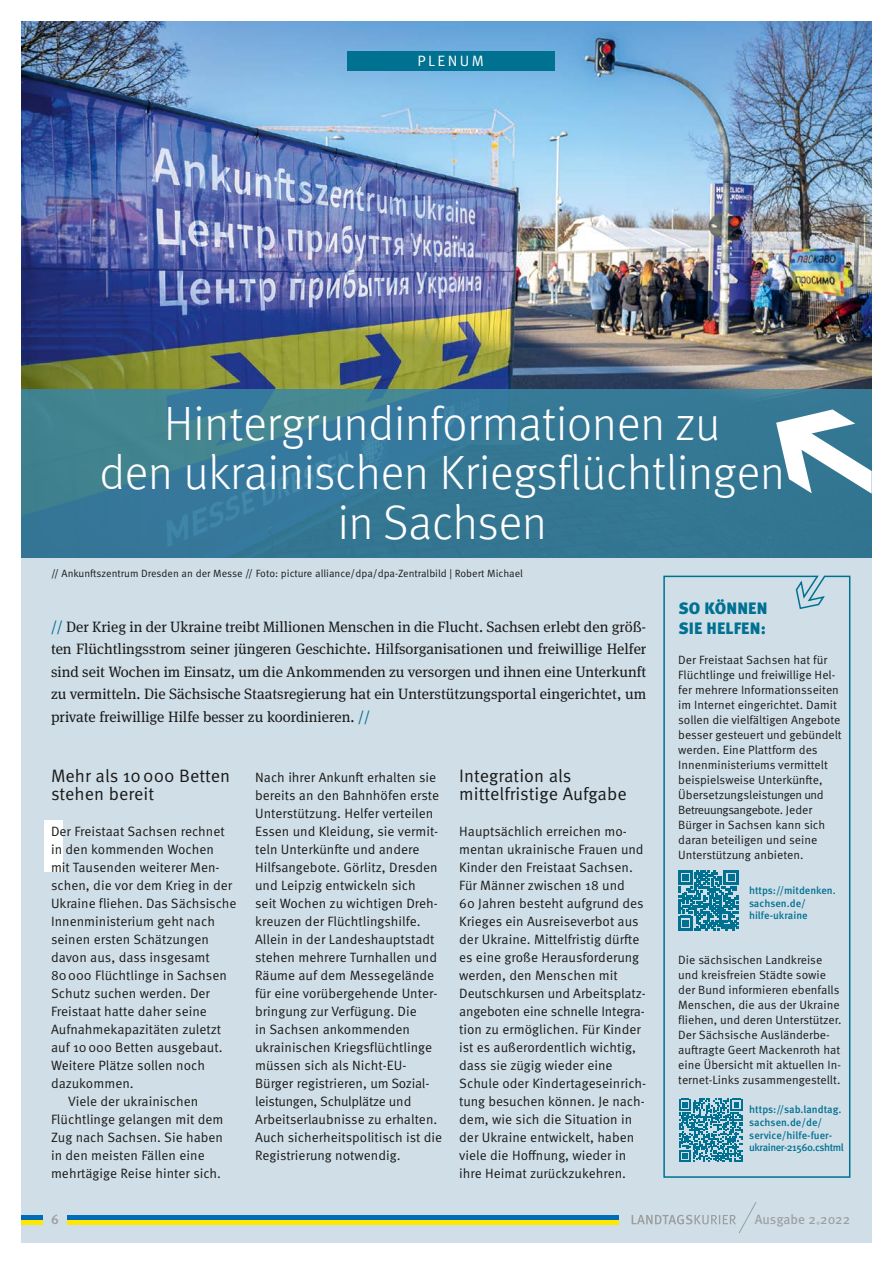
<style>
.page{position:relative;width:893px;height:1263px;background:#fff}
.page>*{position:absolute;margin:0;border:0;box-sizing:border-box;transform-origin:0 0}
.t1{font:300 48px/49.5px "Meta Offc Pro";color:#fff;text-align:center}
.t2{font:18px/18px "Meta Pro Norm";color:#1a1a18}
.t3{font:900 16.5px/19.5px "Meta Pro";letter-spacing:.01em;color:#007191}
.t4{font:15px/22.5px "Meta Serif Pro";color:#1a1a18;text-align:justify}
.t5{font:15px "Meta Pro Norm";letter-spacing:.16em;color:#fff}
.t6{font:13.5px/18px "Meta Pro Norm";color:#1a1a18}
.t7{font:13.5px "Meta Pro";color:#9c9d9d}
.t8{font:500 13.5px "Meta Pro";color:#9c9d9d}
.t9{font:12px/15px "Meta Pro Norm";color:#1a1a18}
.t10{font:500 10.5px/12.6px "Meta Pro";color:#007191}
.t11{font:10.5px "Meta Pro Norm";color:#1a1a18}
.s1{color:#007191}
</style>
<div class="page">
<div style="left:21px;top:22px;width:851px;height:1220px;background:#d0dee8"></div>
<img style="left:21px;top:22px;width:851px;height:367px">
<div style="left:45px;top:821px;width:18px;height:51px;background:#fff"></div>
<div style="left:21px;top:389px;width:851px;height:168px;background:linear-gradient(to bottom,#3c7f97,#337594)"></div>
<svg style="left:776px;top:409px;width:96px;height:85px;background:#90b5c4"></svg>
<svg style="left:663px;top:575px;width:188px;height:603px"></svg>
<hr style="left:21px;top:1216px;width:22px;height:4px;background:#006cb7">
<hr style="left:67px;top:1216px;width:551px;height:4px;background:#006cb7">
<hr style="left:21px;top:1220px;width:22px;height:4px;background:#ffe700">
<hr style="left:67px;top:1220px;width:551px;height:4px;background:#ffe700">
<svg style="left:678px;top:870px;width:60px;height:60px"></svg>
<svg style="left:679px;top:1098px;width:63px;height:64px"></svg>
<svg style="left:632px;top:1202px;width:125px;height:32px"></svg>
<div style="left:347px;top:51px;width:207px;height:20px;background:#007191"></div>
<p class="t5" style="left:418px;top:50px;width:68px">PLENUM</p>
<h1 class="t1" style="left:100px;top:396px;width:687px">Hintergrundinformationen zu<br>den ukrainischen Kriegsflüchtlingen in Sachsen</h1>
<p class="t11" style="left:51px;top:565px;width:474px">// Ankunftszentrum Dresden an der Messe // Foto: picture alliance/dpa/dpa-Zentralbild | Robert Michael</p>
<p class="t4" style="left:51px;top:614px;width:597px"><span class="s1">//</span> Der Krieg in der Ukraine treibt Millionen Menschen in die Flucht. Sachsen erlebt den größ&shy;ten Flüchtlingsstrom seiner jüngeren Geschichte. Hilfsorganisationen und freiwillige Helfer sind seit Wochen im Einsatz, um die Ankommenden zu versorgen und ihnen eine Unterkunft zu vermitteln. Die Sächsische Staatsregierung hat ein Unterstützungsportal eingerichtet, um private freiwillige Hilfe besser zu koordinieren. <span class="s1">//</span></p>
<h2 class="t2" style="left:51px;top:765px;width:181px">Mehr als 10000 Betten stehen bereit</h2>
<p class="t6" style="left:51px;top:821px;width:187px">Der Freistaat Sachsen rechnet in den kommenden Wochen<br>mit Tausenden weiterer Men&shy;schen, die vor dem Krieg in der<br>Ukraine fliehen. Das Sächsische<br>Innenministerium geht nach seinen ersten Schätzungen davon aus, dass insgesamt<br>80000 Flüchtlinge in Sachsen<br>Schutz suchen werden. Der<br>Freistaat hatte daher seine<br>Aufnahmekapazitäten zuletzt auf 10000 Betten ausgebaut.<br>Weitere Plätze sollen noch dazukommen.</p>
<p class="t6" style="left:51px;top:1091px;width:174px;text-indent:17px">Viele der ukrainischen<br>Flüchtlinge gelangen mit dem<br>Zug nach Sachsen. Sie haben in den meisten Fällen eine mehrtägige Reise hinter sich.</p>
<p class="t6" style="left:255px;top:767px;width:189px">Nach ihrer Ankunft erhalten sie bereits an den Bahnhöfen erste<br>Unterstützung. Helfer verteilen<br>Essen und Kleidung, sie vermit&shy;teln Unterkünfte und andere<br>Hilfsangebote. Görlitz, Dresden und Leipzig entwickeln sich<br>seit Wochen zu wichtigen Dreh&shy;kreuzen der Flüchtlingshilfe.<br>Allein in der Landeshauptstadt stehen mehrere Turnhallen und<br>Räume auf dem Messegelände für eine vorübergehende Unter&shy;bringung zur Verfügung. Die<br>in Sachsen ankommenden ukrainischen Kriegsflüchtlinge müssen sich als Nicht-EU-<br>Bürger registrieren, um Sozial&shy;leistungen, Schulplätze und<br>Arbeitserlaubnisse zu erhalten.<br>Auch sicherheitspolitisch ist die<br>Registrierung notwendig.</p>
<h2 class="t2" style="left:459px;top:765px;width:169px">Integration als mittelfristige Aufgabe</h2>
<p class="t6" style="left:459px;top:821px;width:189px">Hauptsächlich erreichen mo&shy;mentan ukrainische Frauen und<br>Kinder den Freistaat Sachsen.<br>Für Männer zwischen 18 und<br>60 Jahren besteht aufgrund des<br>Krieges ein Ausreiseverbot aus der Ukraine. Mittelfristig dürfte es eine große Herausforderung werden, den Menschen mit<br>Deutschkursen und Arbeitsplatz&shy;angeboten eine schnelle Integra&shy;tion zu ermöglichen. Für Kinder ist es außerordentlich wichtig, dass sie zügig wieder eine<br>Schule oder Kindertageseinrich&shy;tung besuchen können. Je nach&shy;dem, wie sich die Situation in der Ukraine entwickelt, haben viele die Hoffnung, wieder in ihre Heimat zurückzukehren.</p>
<h2 class="t3" style="left:678px;top:598px;width:91px">SO KÖNNEN<br>SIE HELFEN:</h2>
<p class="t9" style="left:678px;top:651px;width:165px">Der Freistaat Sachsen hat für<br>Flüchtlinge und freiwillige Hel&shy;fer mehrere Informationsseiten im Internet eingerichtet. Damit sollen die vielfältigen Angebote besser gesteuert und gebündelt werden. Eine Plattform des<br>Innenministeriums vermittelt beispielsweise Unterkünfte,<br>Übersetzungsleistungen und<br>Betreuungsangebote. Jeder<br>Bürger in Sachsen kann sich daran beteiligen und seine<br>Unterstützung anbieten.</p>
<p class="t10" style="left:749px;top:884px;width:88px">https://mitdenken. sachsen.de/ hilfe-ukraine</p>
<p class="t9" style="left:678px;top:951px;width:165px">Die sächsischen Landkreise und kreisfreien Städte sowie der Bund informieren ebenfalls<br>Menschen, die aus der Ukraine fliehen, und deren Unterstützer.<br>Der Sächsische Ausländerbe&shy;auftragte Geert Mackenroth hat eine Übersicht mit aktuellen In&shy;ternet-Links zusammengestellt.</p>
<p class="t10" style="left:749px;top:1103px;width:96px">https://sab.landtag. sachsen.de/de/ service/hilfe-fuer&shy;ukrainer-21560.cshtml</p>
<p class="t8" style="left:51px;top:1209px;width:9px">6</p>
<p class="t7" style="left:755px;top:1209px;width:97px">Ausgabe 2 2022</p>
<p class="t7" style="left:816px;top:1217px;width:6px">˚</p>
</div>
